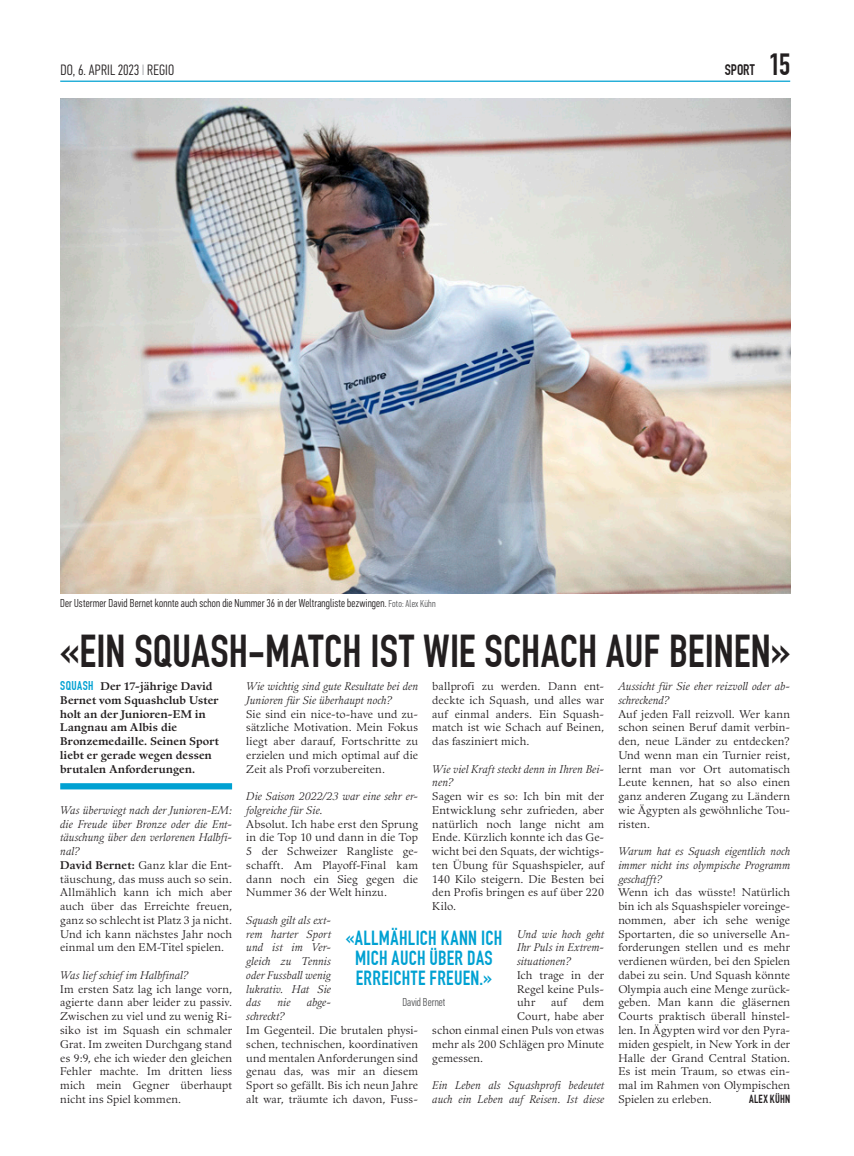
<style>
.page{position:relative;width:854px;height:1156px;background:#fff}
.page>*{position:absolute;margin:0;border:0;box-sizing:border-box;transform-origin:0 0}
.Titel_36__x04{font:45px "DIN1451 Com Engschrift";letter-spacing:.005em;color:#231f20}
.Zitat__x10{font:20px/20px "DIN1451 Com Engschrift";letter-spacing:.015em;color:#00a1d2;text-align:center}
.t1{font:300 15px "PF Din Text Comp Pro";letter-spacing:.01em;color:#231f20}
.t2{font:15px "DIN1451 Com Engschrift";letter-spacing:-.005em;color:#231f20}
.Legende__x11{font:300 11.5px "PF Din Text Comp Pro";letter-spacing:.01em;color:#231f20}
.Zital_Autor_x08{font:300 11.5px "PF Din Text Comp Pro";color:#57585a}
.GS__x08{font:11.5px "DIN1451 Com Engschrift";letter-spacing:.02em;color:#231f20}
.GS__x08-2{font:10.88px/13.8px "Guardi LT Std";letter-spacing:.015em;color:#231f20;text-align:justify}
.GS__x08-3{font:italic 10.88px/13.8px "Guardi LT Std";letter-spacing:.01em;color:#231f20}
.Lead__x06{font:700 10.88px/13.8px "Guardi LT Std";letter-spacing:.01em;color:#231f20}
.s1{color:#a8a9ad}
.s2{font-size:30px}
.s3{font-size:10px;color:#57585a}
.s4{font-family:"DIN1451 Com Engschrift";font-weight:400;font-size:12.5px;color:#00a1d2}
.s5{font-weight:700}
</style>
<div class="page">
<hr style="left:60px;top:81px;width:730px;height:1px;background:#00a1d2">
<img style="left:60px;top:98px;width:730px;height:495px">
<div style="left:60px;top:783px;width:172px;height:6px;background:#00a1d2"></div>
<p class="t1" style="left:60px;top:61px;width:115px">DO, 6. APRIL 2023 <span class="s1">I</span> REGIO</p>
<p class="t2" style="left:725px;top:60px;width:67px">SPORT <span class="s2">15</span></p>
<p class="Legende__x11" style="left:60px;top:596px;width:377px">Der Ustermer David Bernet konnte auch schon die Nummer 36 in der Weltrangliste bezwingen. <span class="s3">Foto: Alex Kühn</span></p>
<p class="Titel_36__x04" style="left:60px;top:624px;width:731px">«EIN SQUASH-MATCH IST WIE SCHACH AUF BEINEN»</p>
<p class="Lead__x06" style="left:60px;top:679px;width:160px"><span class="s4">SQUASH</span> Der 17-jährige David<br>Bernet vom Squashclub Uster holt an der Junioren-EM in<br>Langnau am Albis die<br>Bronzemedaille. Seinen Sport liebt er gerade wegen dessen brutalen Anforderungen.</p>
<p class="GS__x08-3" style="left:60px;top:803px;width:173px;text-align:justify">Was überwiegt nach der Junioren-EM: die Freude über Bronze oder die Ent&shy;täuschung über den verlorenen Halbfi&shy;nal?</p>
<p class="GS__x08-2" style="left:60px;top:858px;width:173px"><span class="s5">David Bernet:</span> Ganz klar die Ent&shy;täuschung, das muss auch so sein.<br>Allmählich kann ich mich aber auch über das Erreichte freuen, ganz so schlecht ist Platz 3 ja nicht.<br>Und ich kann nächstes Jahr noch einmal um den EM-Titel spielen.</p>
<p class="GS__x08-3" style="left:60px;top:968px;width:130px">Was lief schief im Halbfinal?</p>
<p class="GS__x08-2" style="left:60px;top:981px;width:173px">Im ersten Satz lag ich lange vorn, agierte dann aber leider zu passiv.<br>Zwischen zu viel und zu wenig Ri&shy;siko ist im Squash ein schmaler Grat. Im zweiten Durchgang stand es 9:9, ehe ich wieder den gleichen Fehler machte. Im dritten liess mich mein Gegner überhaupt nicht ins Spiel kommen.</p>
<p class="GS__x08-2" style="left:432px;top:679px;width:173px">ballprofi zu werden. Dann ent&shy;deckte ich Squash, und alles war auf einmal anders. Ein Squash&shy;match ist wie Schach auf Beinen, das fasziniert mich.</p>
<p class="GS__x08-3" style="left:432px;top:762px;width:173px">Wie viel Kraft steckt denn in Ihren Bei&shy;nen?</p>
<p class="GS__x08-2" style="left:432px;top:789px;width:173px">Sagen wir es so: Ich bin mit der Entwicklung sehr zufrieden, aber natürlich noch lange nicht am Ende. Kürzlich konnte ich das Ge&shy;wicht bei den Squats, der wichtigs&shy;ten Übung für Squashspieler, auf 140 Kilo steigern. Die Besten bei den Profis bringen es auf über 220<br>Kilo.</p>
<p class="GS__x08-3" style="left:517px;top:927px;width:89px;text-align:justify">Und wie hoch geht Ihr Puls in Extrem&shy;situationen?</p>
<p class="GS__x08-2" style="left:517px;top:968px;width:89px">Ich trage in der Regel keine Puls&shy;uhr</p>
<p class="GS__x08-3" style="left:246px;top:679px;width:173px">Wie wichtig sind gute Resultate bei den<br>Junioren für Sie überhaupt noch?</p>
<p class="GS__x08-2" style="left:246px;top:706px;width:173px">Sie sind ein nice-to-have und zu&shy;sätzliche Motivation. Mein Fokus liegt aber darauf, Fortschritte zu erzielen und mich optimal auf die Zeit als Profi vorzubereiten.</p>
<p class="GS__x08-3" style="left:246px;top:789px;width:173px">Die Saison 2022/23 war eine sehr er&shy;folgreiche für Sie.</p>
<p class="GS__x08-2" style="left:246px;top:816px;width:173px">Absolut. Ich habe erst den Sprung in die Top 10 und dann in die Top 5 der Schweizer Rangliste ge&shy;schafft. Am Playoff-Final kam dann noch ein Sieg gegen die Nummer 36 der Welt hinzu.</p>
<p class="GS__x08-3" style="left:246px;top:913px;width:86px;text-align:justify">Squash gilt als ext&shy;rem harter Sport und ist im Ver&shy;gleich zu Tennis oder Fussball wenig lukrativ. Hat Sie das</p>
<p class="GS__x08-3" style="left:618px;top:679px;width:173px">Aussicht für Sie eher reizvoll oder ab&shy;schreckend?</p>
<p class="GS__x08-2" style="left:618px;top:706px;width:173px">Auf jeden Fall reizvoll. Wer kann schon seinen Beruf damit verbin&shy;den, neue Länder zu entdecken?<br>Und wenn man ein Turnier reist, lernt man vor Ort automatisch Leute kennen, hat so also einen ganz anderen Zugang zu Ländern wie Ägypten als gewöhnliche Tou&shy;risten.</p>
<p class="GS__x08-3" style="left:618px;top:844px;width:173px;text-align:justify">Warum hat es Squash eigentlich noch immer nicht ins olympische Programm geschafft?</p>
<p class="GS__x08-2" style="left:618px;top:885px;width:173px">Wenn ich das wüsste! Natürlich bin ich als Squashspieler voreinge&shy;nommen, aber ich sehe wenige Sportarten, die so universelle An&shy;forderungen stellen und es mehr verdienen würden, bei den Spielen dabei zu sein. Und Squash könnte Olympia auch eine Menge zurück&shy;geben. Man kann die gläsernen Courts praktisch überall hinstel&shy;len. In Ägypten wird vor den Pyra&shy;miden gespielt, in New York in der Halle der Grand Central Station.<br>Es ist mein Traum, so etwas ein&shy;mal im Rahmen von Olympischen Spielen zu erleben.</p>
<p class="Zitat__x10" style="left:346px;top:928px;width:158px">«ALLMÄHLICH KANN ICH<br>MICH AUCH ÜBER DAS<br>ERREICHTE FREUEN.»</p>
<p class="Zital_Autor_x08" style="left:402px;top:995px;width:45px">David Bernet</p>
<p class="GS__x08-2" style="left:551px;top:995px;width:17px">auf</p>
<p class="GS__x08-2" style="left:583px;top:995px;width:23px">dem</p>
<p class="GS__x08-2" style="left:517px;top:1009px;width:89px">Court, habe aber</p>
<p class="GS__x08-2" style="left:432px;top:1023px;width:173px">schon einmal einen Puls von etwas</p>
<p class="GS__x08-2" style="left:432px;top:1036px;width:173px">mehr als 200 Schlägen pro Minute</p>
<p class="GS__x08-2" style="left:432px;top:1050px;width:53px">gemessen.</p>
<p class="GS__x08-3" style="left:432px;top:1078px;width:173px">Ein Leben als Squashprofi bedeutet auch ein Leben auf Reisen. Ist diese</p>
<p class="GS__x08-3" style="left:277px;top:995px;width:14px">nie</p>
<p class="GS__x08-3" style="left:307px;top:995px;width:26px">abge-</p>
<p class="GS__x08-3" style="left:246px;top:1009px;width:40px">schreckt?</p>
<p class="GS__x08-2" style="left:246px;top:1023px;width:173px">Im Gegenteil. Die brutalen physi&shy;schen, technischen, koordinativen und mentalen Anforderungen sind genau das, was mir an diesem Sport so gefällt. Bis ich neun Jahre alt war, träumte ich davon, Fuss-</p>
<p class="GS__x08" style="left:749px;top:1091px;width:43px">ALEX KÜHN</p>
</div>
